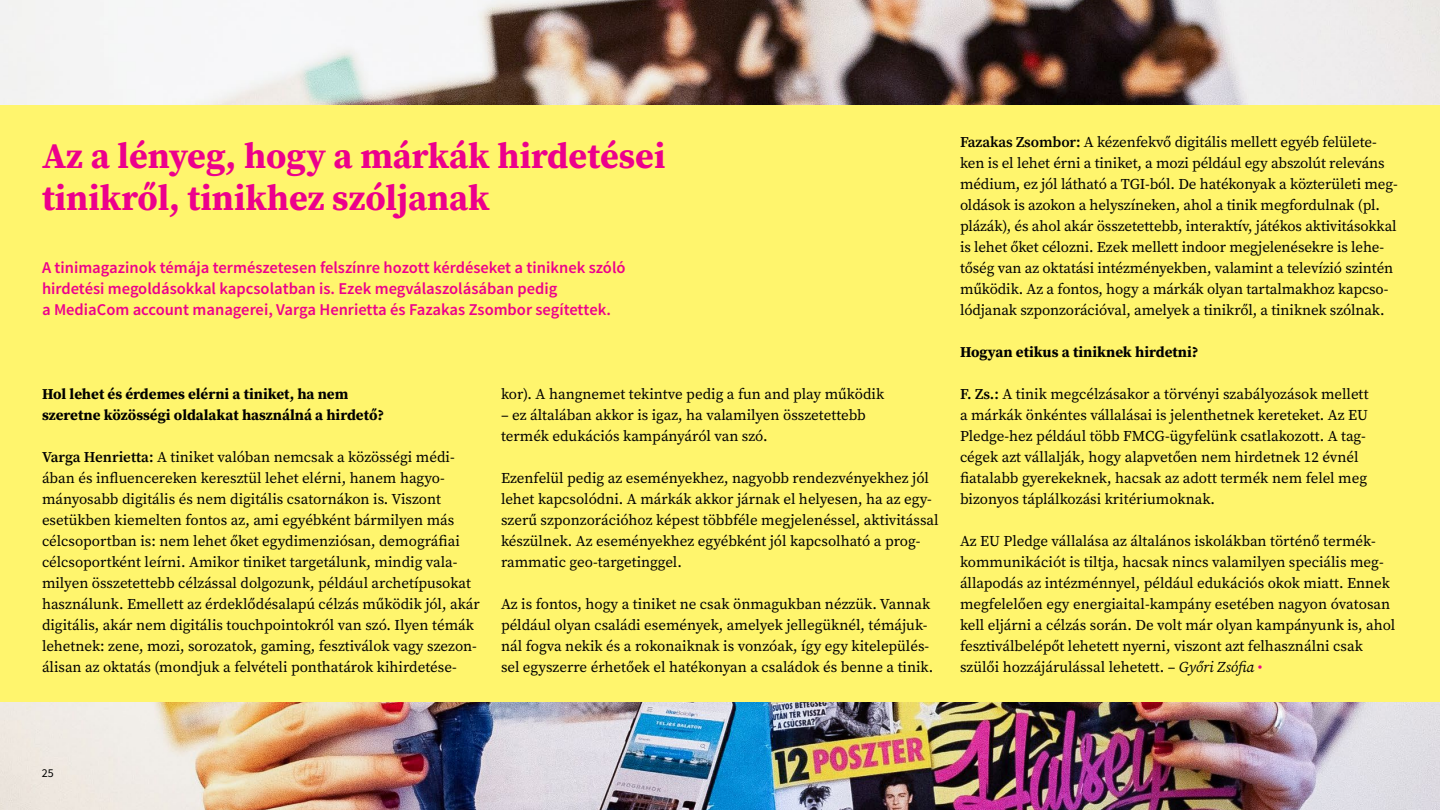
<style>
.page{position:relative;width:1440px;height:810px;background:#fff}
.page>*{position:absolute;margin:0;border:0;box-sizing:border-box;transform-origin:0 0}
.t1{font:700 36px/42px "Source Serif Pro";color:#ec008c}
.t2{font:600 16.5px/21px "Source Sans Pro";color:#ec008c}
.t3{font:15px/21px "Source Serif Pro";color:#000}
.t4{font:700 15px/21px "Source Serif Pro";color:#000}
.t5{font:12px "Source Sans Pro";color:#000}
.s1{font-weight:600}
.s2{font-style:italic}
.s3{color:#ec008c}
</style>
<div class="page">
<img style="left:0;top:0;width:1440px;height:810px">
<div style="left:0;top:105px;width:1440px;height:597px;background:#fff56d"></div>
<h1 class="t1" style="left:42px;top:134px;width:625px">Az a lényeg, hogy a márkák hirdetései tinikről, tinikhez szóljanak</h1>
<p class="t2" style="left:42px;top:257px;width:585px">A tinimagazinok témája természetesen felszínre hozott kérdéseket a tiniknek szóló hirdetési megoldásokkal kapcsolatban is. Ezek megválaszolásában pedig<br>a MediaCom account managerei, Varga Henrietta és Fazakas Zsombor segítettek.</p>
<p class="t4" style="left:42px;top:383px;width:344px">Hol lehet és érdemes elérni a tiniket, ha nem szeretne közösségi oldalakat használná a hirdető?</p>
<p class="t3" style="left:42px;top:446px;width:439px"><span class="s1">Varga Henrietta:</span> A tiniket valóban nemcsak a közösségi médi&shy;ában és influencereken keresztül lehet elérni, hanem hagyo&shy;mányosabb digitális és nem digitális csatornákon is. Viszont esetükben kiemelten fontos az, ami egyébként bármilyen más célcsoportban is: nem lehet őket egydimenziósan, demográfiai célcsoportként leírni. Amikor tiniket targetálunk, mindig vala&shy;milyen összetettebb célzással dolgozunk, például archetípusokat használunk. Emellett az érdeklődésalapú célzás működik jól, akár digitális, akár nem digitális touchpointokról van szó. Ilyen témák lehetnek: zene, mozi, sorozatok, gaming, fesztiválok vagy szezon&shy;álisan az oktatás (mondjuk a felvételi ponthatárok kihirdetése-</p>
<p class="t3" style="left:501px;top:383px;width:385px">kor). A hangnemet tekintve pedig a fun and play működik</p>
<p class="t3" style="left:501px;top:404px;width:366px">– ez általában akkor is igaz, ha valamilyen összetettebb termék edukációs kampányáról van szó.</p>
<p class="t3" style="left:501px;top:467px;width:439px">Ezenfelül pedig az eseményekhez, nagyobb rendezvényekhez jól lehet kapcsolódni. A márkák akkor járnak el helyesen, ha az egy&shy;szerű szponzorációhoz képest többféle megjelenéssel, aktivitással készülnek. Az eseményekhez egyébként jól kapcsolható a prog&shy;rammatic geo-targetinggel.</p>
<p class="t3" style="left:501px;top:593px;width:434px">Az is fontos, hogy a tiniket ne csak önmagukban nézzük. Vannak például olyan családi események, amelyek jellegüknél, témájuk&shy;nál fogva nekik és a rokonaiknak is vonzóak, így egy kitelepülés&shy;sel egyszerre érhetőek el hatékonyan a családok és benne a tinik.</p>
<p class="t3" style="left:960px;top:131px;width:439px"><span class="s1">Fazakas Zsombor:</span> A kézenfekvő digitális mellett egyéb felülete&shy;ken is el lehet érni a tiniket, a mozi például egy abszolút releváns médium, ez jól látható a TGI-ból. De hatékonyak a közterületi meg&shy;oldások is azokon a helyszíneken, ahol a tinik megfordulnak (pl. plázák), és ahol akár összetettebb, interaktív, játékos aktivitásokkal is lehet őket célozni. Ezek mellett indoor megjelenésekre is lehe&shy;tőség van az oktatási intézményekben, valamint a televízió szintén működik. Az a fontos, hogy a márkák olyan tartalmakhoz kapcso&shy;lódjanak szponzorációval, amelyek a tinikről, a tiniknek szólnak.</p>
<p class="t4" style="left:960px;top:341px;width:240px">Hogyan etikus a tiniknek hirdetni?</p>
<p class="t3" style="left:960px;top:383px;width:410px"><span class="s1">F. Zs.:</span> A tinik megcélzásakor a törvényi szabályozások mellett a márkák önkéntes vállalásai is jelenthetnek kereteket. Az EU Pledge-hez például több FMCG-ügyfelünk csatlakozott. A tag&shy;cégek azt vállalják, hogy alapvetően nem hirdetnek 12 évnél fiatalabb gyerekeknek, hacsak az adott termék nem felel meg bizonyos táplálkozási kritériumoknak.</p>
<p class="t3" style="left:960px;top:530px;width:437px">Az EU Pledge vállalása az általános iskolákban történő termék&shy;kommunikációt is tiltja, hacsak nincs valamilyen speciális meg&shy;állapodás az intézménnyel, például edukációs okok miatt. Ennek megfelelően egy energiaital-kampány esetében nagyon óvatosan kell eljárni a célzás során. De volt már olyan kampányunk is, ahol fesztiválbelépőt lehetett nyerni, viszont azt felhasználni csak szülői hozzájárulással lehetett. – <span class="s2">Győri Zsófia</span> <span class="s3">•</span></p>
<p class="t5" style="left:42px;top:766px;width:13px">25</p>
</div>
